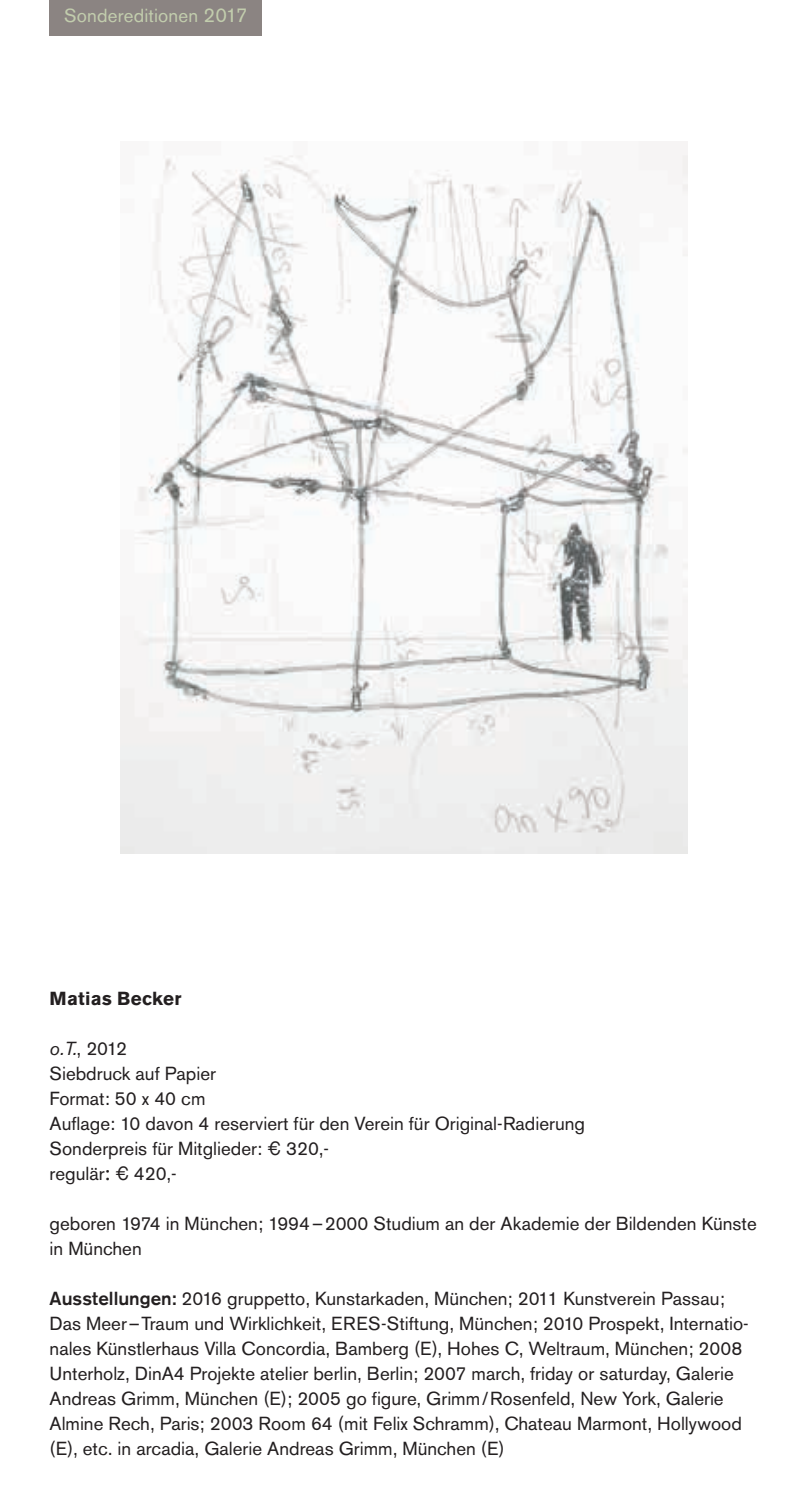
<style>
.page{position:relative;width:808px;height:1489px;background:#fff}
.page>*{position:absolute;margin:0;border:0;box-sizing:border-box;transform-origin:0 0}
.t1{font:18.75px/25px "Akzidenz Grotesk BQ";color:#231f20}
.t2{font:18.75px "Akzidenz Grotesk BQ";letter-spacing:.01em;color:#c2cdad}
.t3{font:700 18.75px "Akzidenz Grotesk BQ";letter-spacing:.02em;color:#231f20}
.s1{font-size:20px}
.s2{font-style:italic}
.s3{font-family:"Helvetica"}
.s4{font-family:"Arial Rounded MT Bold"}
.s5{font-weight:500}
</style>
<div class="page">
<div style="left:50px;top:0;width:212px;height:36px;background:#8b8482"></div>
<img style="left:120px;top:142px;width:567px;height:711px">
<p class="t2" style="left:64px;top:5px;width:185px">Sondereditionen <span class="s1">2017</span></p>
<p class="t3" style="left:50px;top:987px;width:133px">Matias Becker</p>
<p class="t1" style="left:50px;top:1036px;width:537px"><span class="s2">o.T.</span>, 2012<br>Siebdruck auf Papier<br>Format: 50 x 40 cm<br>Auflage: 10 davon 4 reserviert für den Verein für Original-Radierung<br>Sonderpreis für Mitglieder: <span class="s3">€</span> 320,-<br>regulär<span class="s4">:</span> <span class="s3">€</span> 420,-</p>
<p class="t1" style="left:50px;top:1211px;width:709px">geboren 1974 in München; 1994–2000 Studium an der Akademie der Bildenden Künste in München</p>
<p class="t1" style="left:50px;top:1286px;width:701px"><span class="s5">Ausstellungen:</span> 2016 gruppetto, Kunstarkaden, München; 2011 Kunstverein Passau; Das Meer–Traum und Wirklichkeit, ERES-Stiftung, München; 2010 Prospekt, Internatio&shy;nales Künstlerhaus Villa Concordia, Bamberg (E), Hohes C, Weltraum, München; 2008<br>Unterholz, DinA4 Projekte atelier berlin, Berlin; 2007 march, friday or saturday, Galerie Andreas Grimm, München (E); 2005 go figure, Grimm/Rosenfeld, New York, Galerie Almine Rech, Paris; 2003 Room 64 (mit Felix Schramm), Chateau Marmont, Hollywood (E), etc. in arcadia, Galerie Andreas Grimm, München (E)</p>
</div>
